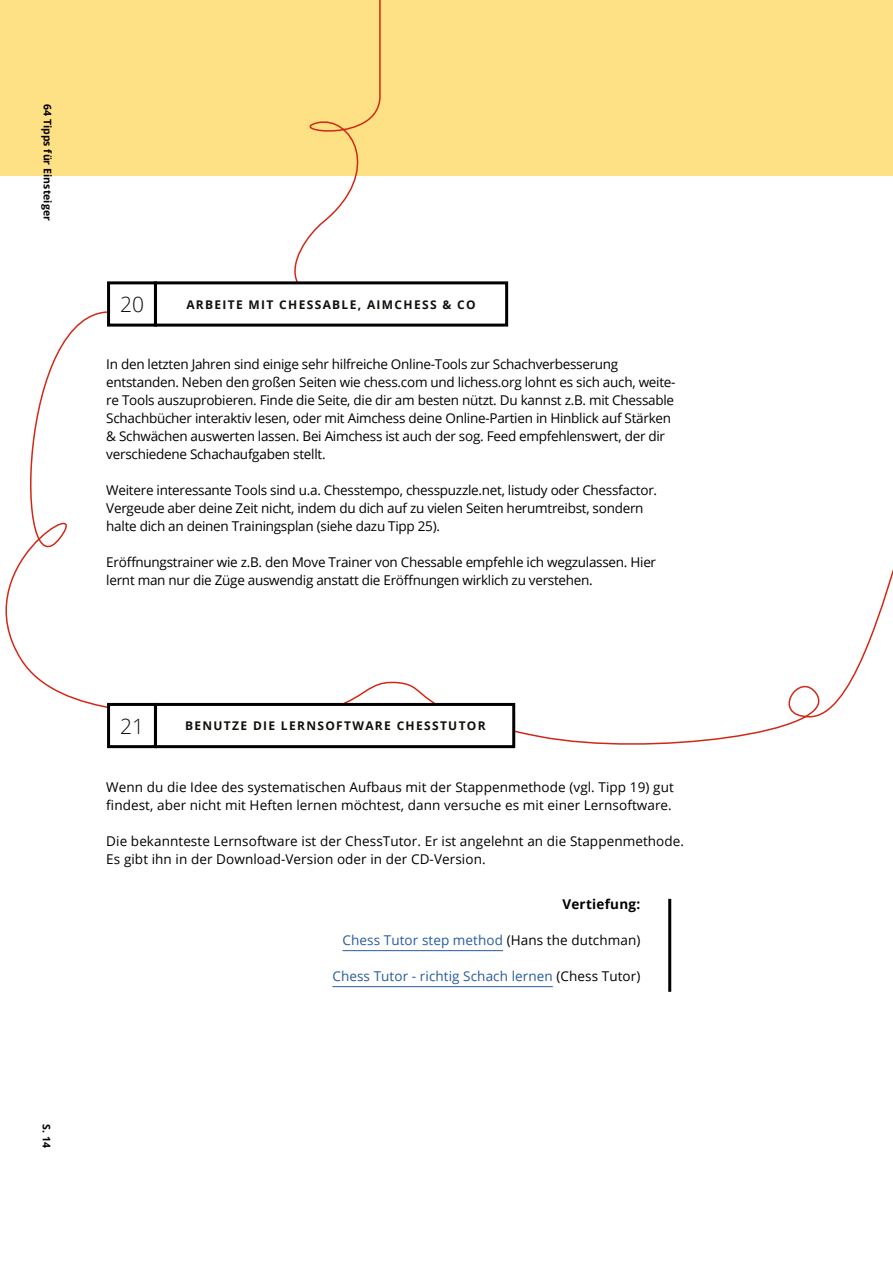
<style>
.page{position:relative;width:893px;height:1263px;background:#fff}
.page>*{position:absolute;margin:0;border:0;box-sizing:border-box;transform-origin:0 0}
.t1{font:300 21px "Open Sans";color:#12100b}
.t2{font:13.5px/18px "Open Sans";letter-spacing:-.02em;color:#000}
.t3{font:13.5px/18px "Open Sans";letter-spacing:.005em;color:#000}
.t4{font:13.5px "Open Sans";letter-spacing:.005em;color:#275b9b}
.t5{font:700 13.5px "Open Sans";letter-spacing:.02em;color:#000}
.t6{font:700 12px "Open Sans";letter-spacing:.11em;color:#12100b}
.t7{font:700 10.5px "Open Sans";letter-spacing:.005em;color:#000}
.s1{color:#000}
</style>
<div class="page">
<div style="left:0;top:0;width:893px;height:176px;background:#ffe185"></div>
<svg style="left:5px;top:306px;width:888px;height:443px"></svg>
<svg style="left:294px;top:0;width:87px;height:281px"></svg>
<div style="left:109px;top:283px;width:46px;height:42px;background:#fff"></div>
<div style="left:107px;top:281px;width:50px;height:46px;border:3px solid #000"></div>
<div style="left:156px;top:283px;width:351px;height:42px;background:#fff"></div>
<div style="left:154px;top:281px;width:354px;height:46px;border:3px solid #000"></div>
<div style="left:109px;top:704px;width:46px;height:43px;background:#fff"></div>
<div style="left:107px;top:703px;width:50px;height:45px;border:3px solid #000"></div>
<div style="left:156px;top:704px;width:358px;height:43px;background:#fff"></div>
<div style="left:154px;top:703px;width:361px;height:45px;border:3px solid #000"></div>
<hr style="left:668px;top:899px;width:3px;height:93px;background:#000">
<hr style="left:343px;top:950px;width:160px;height:1px;background:#275b9b">
<hr style="left:332px;top:986px;width:221px;height:1px;background:#275b9b">
<p class="t7" style="left:55px;top:104px;width:119px;rotate:90deg">64 Tipps für Einsteiger</p>
<h1 class="t1" style="left:120px;top:290px;width:25px">20</h1>
<p class="t6" style="left:186px;top:296px;width:291px">ARBEITE MIT CHESSABLE, AIMCHESS &amp; CO</p>
<p class="t2" style="left:106px;top:355px;width:571px">In den letzten Jahren sind einige sehr hilfreiche Online-Tools zur Schachverbesserung entstanden. Neben den großen Seiten wie chess.com und lichess.org lohnt es sich auch, weite&shy;re Tools auszuprobieren. Finde die Seite, die dir am besten nützt. Du kannst z.B. mit Chessable Schachbücher interaktiv lesen, oder mit Aimchess deine Online-Partien in Hinblick auf Stärken &amp; Schwächen auswerten lassen. Bei Aimchess ist auch der sog. Feed empfehlenswert, der dir verschiedene Schachaufgaben stellt.</p>
<p class="t2" style="left:106px;top:481px;width:552px">Weitere interessante Tools sind u.a. Chesstempo, chesspuzzle.net, listudy oder Chessfactor.<br>Vergeude aber deine Zeit nicht, indem du dich auf zu vielen Seiten herumtreibst, sondern halte dich an deinen Trainingsplan (siehe dazu Tipp 25).</p>
<p class="t2" style="left:106px;top:553px;width:551px">Eröffnungstrainer wie z.B. den Move Trainer von Chessable empfehle ich wegzulassen. Hier lernt man nur die Züge auswendig anstatt die Eröffnungen wirklich zu verstehen.</p>
<h1 class="t1" style="left:120px;top:712px;width:25px">21</h1>
<p class="t6" style="left:185px;top:717px;width:302px">BENUTZE DIE LERNSOFTWARE CHESSTUTOR</p>
<p class="t3" style="left:106px;top:778px;width:569px">Wenn du die Idee des systematischen Aufbaus mit der Stappenmethode (vgl. Tipp 19) gut findest, aber nicht mit Heften lernen möchtest, dann versuche es mit einer Lernsoftware.</p>
<p class="t3" style="left:106px;top:832px;width:579px">Die bekannteste Lernsoftware ist der ChessTutor. Er ist angelehnt an die Stappenmethode.<br>Es gibt ihn in der Download-Version oder in der CD-Version.</p>
<p class="t5" style="left:562px;top:895px;width:79px">Vertiefung:</p>
<p class="t4" style="left:343px;top:931px;width:299px">Chess Tutor step method <span class="s1">(Hans the dutchman)</span></p>
<p class="t4" style="left:332px;top:967px;width:309px">Chess Tutor - richtig Schach lernen <span class="s1">(Chess Tutor)</span></p>
<p class="t7" style="left:54px;top:1124px;width:25px;rotate:90deg">S. 14</p>
</div>
